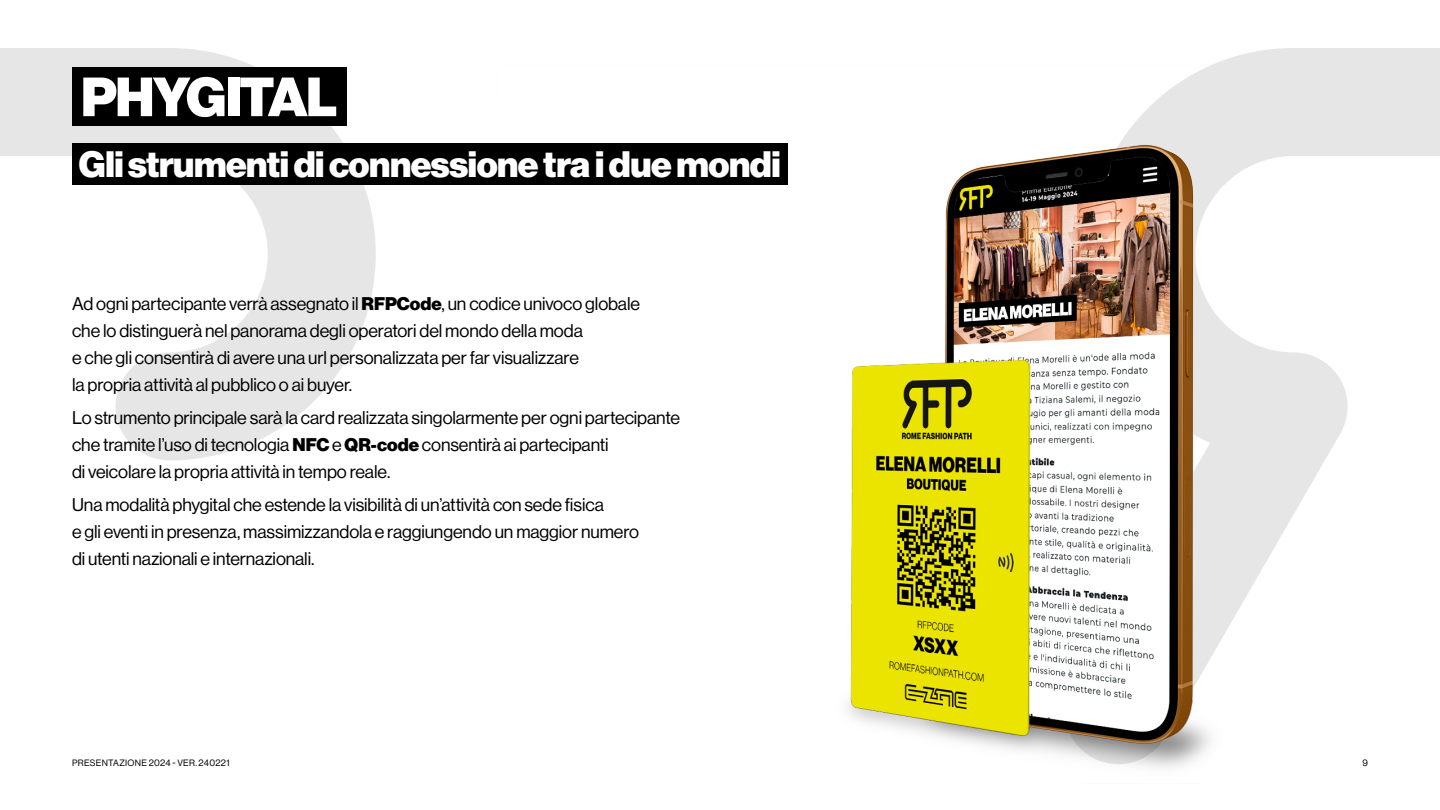
<style>
.page{position:relative;width:1440px;height:810px;background:#fff}
.page>*{position:absolute;margin:0;border:0;box-sizing:border-box;transform-origin:0 0}
.t1{font:900 54px "Neue Haas Display";letter-spacing:-.03em;color:#fff}
.t2{font:900 36px "Neue Haas Display";letter-spacing:-.015em;color:#fff}
.t3{font:18px/27px "Neue Haas Display";letter-spacing:-.005em;color:#000}
.t4{font:9px "Neue Haas Display";letter-spacing:.035em;color:#000}
.s1{font-weight:900}
</style>
<div class="page">
<svg style="left:1215px;top:48px;width:225px;height:16px;background:#e8e8e8"></svg>
<svg style="left:0;top:48px;width:376px;height:413px"></svg>
<img style="left:848px;top:64px;width:592px;height:704px">
<div style="left:72px;top:68px;width:274px;height:58px;background:#000"></div>
<div style="left:72px;top:143px;width:716px;height:42px;background:#000"></div>
<h1 class="t1" style="left:81px;top:65px;width:257px">PHYGITAL</h1>
<h2 class="t2" style="left:79px;top:143px;width:704px">Gli strumenti di connessione tra i due mondi</h2>
<p class="t3" style="left:72px;top:290px;width:570px">Ad ogni partecipante verrà assegnato il <span class="s1">RFPCode</span>, un codice univoco globale che lo distinguerà nel panorama degli operatori del mondo della moda<br>e che gli consentirà di avere una url personalizzata per far visualizzare<br>la propria attività al pubblico o ai buyer.</p>
<p class="t3" style="left:72px;top:404px;width:609px">Lo strumento principale sarà la card realizzata singolarmente per ogni partecipante che tramite l’uso di tecnologia <span class="s1">NFC</span> e <span class="s1">QR-code</span> consentirà ai partecipanti<br>di veicolare la propria attività in tempo reale.</p>
<p class="t3" style="left:72px;top:491px;width:569px">Una modalità phygital che estende la visibilità di un’attività con sede fisica<br>e gli eventi in presenza, massimizzandola e raggiungendo un maggior numero di utenti nazionali e internazionali.</p>
<p class="t4" style="left:72px;top:757px;width:159px">Presentazione 2024 - VER. 240221</p>
<p class="t4" style="left:1362px;top:757px;width:7px">9</p>
</div>
